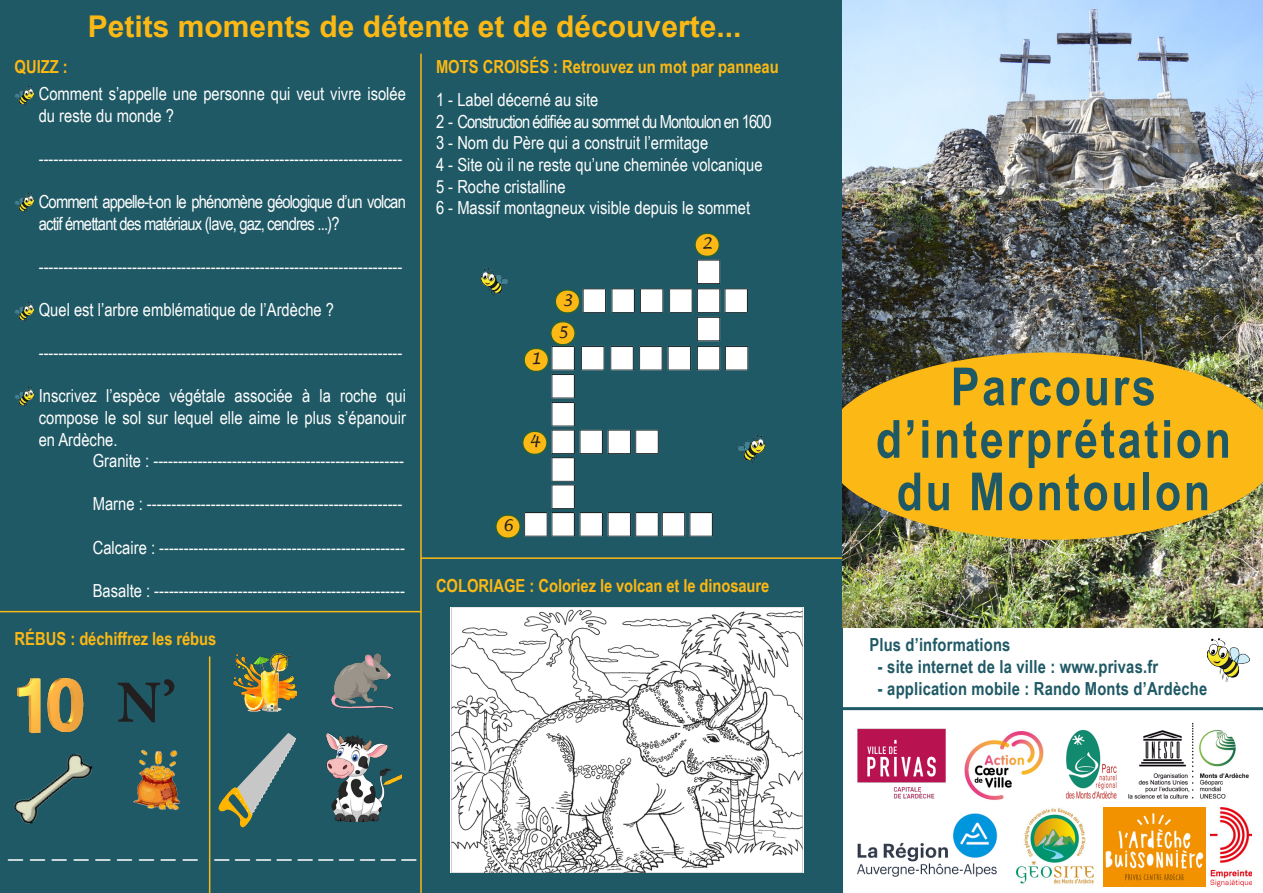
<style>
.page{position:relative;width:1263px;height:893px;background:#fff}
.page>*{position:absolute;margin:0;border:0;box-sizing:border-box;transform-origin:0 0}
.t1{font:700 60px "Minion Pro";color:#231f20}
.t2{font:700 52.5px/52.5px "Arial Narrow";letter-spacing:.05em;color:#1f5965;text-align:center}
.t3{font:700 30px "Arial";color:#fcb814}
.t4{font:700 30px "Minion Pro";color:#fff}
.t5{font:18px/21.6px "Arial Narrow";color:#fff}
.t6{font:700 18px "Arial Narrow";color:#fcb814}
.t7{font:18px/21.6px "Arial Narrow";letter-spacing:-.045em;color:#fff}
.t8{font:700 18px "Arial Narrow";letter-spacing:.01em;color:#1f5965}
.t9{font:italic 16.2px "Lucida Handwriting";color:#231f20}
</style>
<div class="page">
<div style="left:0;top:0;width:842px;height:893px;background:#1f5965"></div>
<img style="left:1208px;top:638px;width:41px;height:43px">
<img style="left:481px;top:268px;width:27px;height:28px">
<img style="left:755px;top:435px;width:10px;height:26px">
<img style="left:15px;top:86px;width:18px;height:20px">
<img style="left:15px;top:388px;width:18px;height:19px">
<img style="left:15px;top:194px;width:18px;height:19px">
<img style="left:15px;top:302px;width:18px;height:19px">
<img style="left:842px;top:0;width:421px;height:627px">
<img style="left:964px;top:731px;width:80px;height:69px">
<img style="left:857px;top:728px;width:89px;height:71px">
<img style="left:1015px;top:808px;width:79px;height:76px">
<img style="left:1065px;top:723px;width:184px;height:76px">
<img style="left:857px;top:813px;width:141px;height:64px">
<img style="left:1211px;top:807px;width:40px;height:80px">
<img style="left:1103px;top:807px;width:102px;height:80px">
<img style="left:524px;top:259px;width:231px;height:278px">
<hr style="left:833px;top:707px;width:430px;height:3px;background:#1f5965">
<div style="left:695px;top:233px;width:24px;height:23px;background:#fcb814;border-radius:11px"></div>
<div style="left:694px;top:233px;width:26px;height:24px;border:1px solid #2a6330;border-radius:11px"></div>
<div style="left:524px;top:348px;width:24px;height:23px;background:#fcb814;border-radius:11px"></div>
<div style="left:523px;top:348px;width:26px;height:24px;border:1px solid #2a6330;border-radius:11px"></div>
<div style="left:555px;top:290px;width:25px;height:23px;background:#fcb814;border-radius:11px"></div>
<div style="left:555px;top:289px;width:25px;height:25px;border:1px solid #2a6330;border-radius:11px"></div>
<div style="left:523px;top:431px;width:24px;height:23px;background:#fcb814;border-radius:11px"></div>
<div style="left:522px;top:431px;width:26px;height:24px;border:1px solid #2a6330;border-radius:11px"></div>
<div style="left:551px;top:322px;width:24px;height:23px;background:#fcb814;border-radius:11px"></div>
<div style="left:550px;top:321px;width:26px;height:24px;border:1px solid #2a6330;border-radius:11px"></div>
<div style="left:496px;top:515px;width:24px;height:23px;background:#fcb814;border-radius:11px"></div>
<div style="left:495px;top:514px;width:26px;height:25px;border:1px solid #2a6330;border-radius:11px"></div>
<img style="left:451px;top:608px;width:352px;height:265px">
<hr style="left:421px;top:557px;width:421px;height:2px;background:#fcb814">
<hr style="left:0;top:611px;width:421px;height:1px;background:#fcb814">
<hr style="left:209px;top:656px;width:1px;height:237px;background:#fcb814">
<svg style="left:218px;top:733px;width:78px;height:94px"></svg>
<img style="left:233px;top:652px;width:63px;height:60px">
<img style="left:331px;top:653px;width:62px;height:56px">
<img style="left:327px;top:733px;width:75px;height:89px">
<img style="left:17px;top:677px;width:67px;height:57px">
<img style="left:14px;top:753px;width:79px;height:71px">
<svg style="left:842px;top:352px;width:421px;height:188px;background:#e1aa1d"></svg>
<img style="left:133px;top:749px;width:47px;height:61px">
<hr style="left:420px;top:54px;width:2px;height:839px;background:#fcb814">
<p class="t6" style="left:15px;top:53px;width:55px">QUIZZ :</p>
<p class="t3" style="left:88px;top:6px;width:655px">Petits moments de détente et de découverte...</p>
<p class="t6" style="left:436px;top:53px;width:344px">MOTS CROISÉS : Retrouvez un mot par panneau</p>
<p class="t5" style="left:39px;top:82px;width:369px">Comment s’appelle une personne qui veut vivre isolée du reste du monde ?</p>
<p class="t5" style="left:39px;top:147px;width:365px">--------------------------------------------------------------------------</p>
<p class="t7" style="left:39px;top:190px;width:369px">Comment appelle-t-on le phénomène géologique d’un volcan actif émettant des matériaux (lave, gaz, cendres ...)?</p>
<p class="t5" style="left:39px;top:255px;width:365px">--------------------------------------------------------------------------</p>
<p class="t5" style="left:39px;top:298px;width:297px">Quel est l’arbre emblématique de l’Ardèche ?</p>
<p class="t5" style="left:39px;top:341px;width:365px">--------------------------------------------------------------------------</p>
<p class="t5" style="left:39px;top:385px;width:369px">Inscrivez l’espèce végétale associée à la roche qui</p>
<p class="t5" style="left:39px;top:406px;width:369px">compose le sol sur lequel elle aime le plus s’épanouir</p>
<p class="t5" style="left:39px;top:428px;width:80px">en Ardèche.</p>
<p class="t5" style="left:93px;top:449px;width:313px">Granite : ---------------------------------------------------</p>
<p class="t5" style="left:93px;top:493px;width:311px">Marne : ----------------------------------------------------</p>
<p class="t5" style="left:93px;top:536px;width:314px">Calcaire : --------------------------------------------------</p>
<p class="t5" style="left:93px;top:579px;width:314px">Basalte : ---------------------------------------------------</p>
<p class="t6" style="left:15px;top:625px;width:203px">RÉBUS : déchiffrez les rébus</p>
<p class="t1" style="left:117px;top:660px;width:61px">N’</p>
<p class="t5" style="left:436px;top:88px;width:337px">1 - Label décerné au site<br>2 - Construction édifiée au sommet du Montoulon en 1600<br>3 - Nom du Père qui a construit l’ermitage<br>4 - Site où il ne reste qu’une cheminée volcanique 5 - Roche cristalline<br>6 - Massif montagneux visible depuis le sommet</p>
<p class="t9" style="left:701px;top:234px;width:12px">2</p>
<p class="t9" style="left:562px;top:290px;width:12px">3</p>
<p class="t9" style="left:531px;top:349px;width:12px">1</p>
<p class="t9" style="left:557px;top:322px;width:12px">5</p>
<p class="t9" style="left:529px;top:432px;width:12px">4</p>
<p class="t9" style="left:502px;top:516px;width:12px">6</p>
<p class="t6" style="left:436px;top:572px;width:335px">COLORIAGE : Coloriez le volcan et le dinosaure</p>
<p class="t4" style="left:8px;top:826px;width:410px">_ _ _ _ _ _ _ _ _ _ _ _ _ _ _ _ _ _ _</p>
<p class="t2" style="left:876px;top:358px;width:357px">Parcours d’interprétation du Montoulon</p>
<p class="t8" style="left:869px;top:631px;width:143px">Plus d’informations</p>
<p class="t8" style="left:878px;top:653px;width:282px">- site internet de la ville : www.privas.fr</p>
<p class="t8" style="left:878px;top:674px;width:331px">- application mobile : Rando Monts d’Ardèche</p>
</div>
